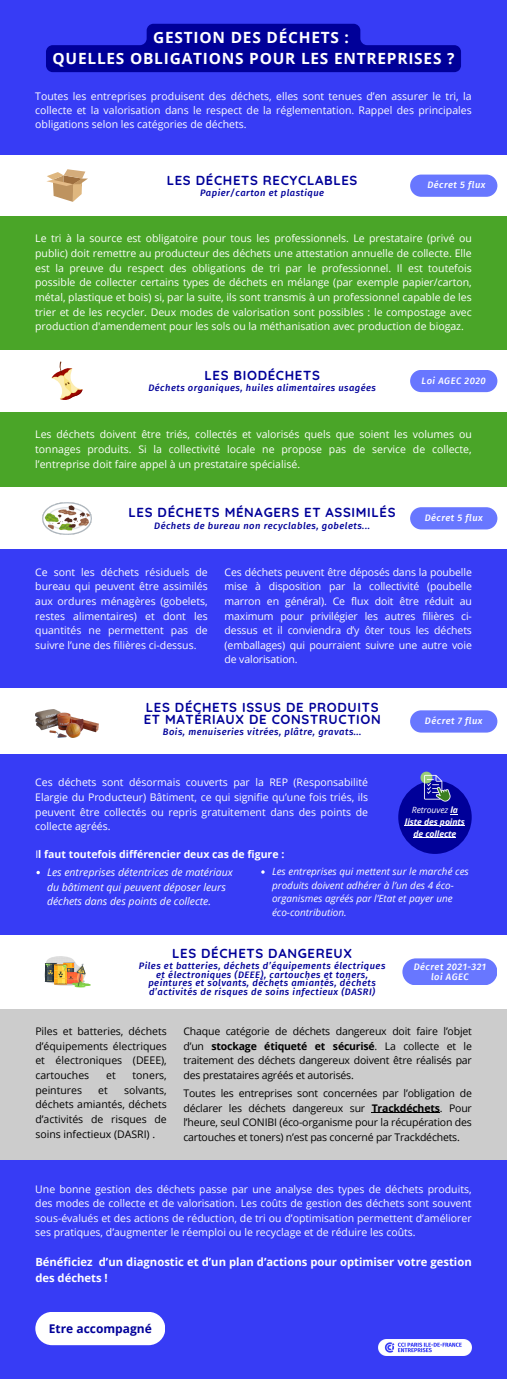
<style>
.page{position:relative;width:507px;height:1379px;background:#fff}
.page>*{position:absolute;margin:0;border:0;box-sizing:border-box;transform-origin:0 0}
.t1{font:700 15.45px/21.4px "Open Sans";letter-spacing:.05em;color:#fff;text-align:center}
.t2{font:700 13.12px "Quicksand";letter-spacing:.05em;color:#009}
.t3{font:700 12px "Open Sans";color:#009}
.t4{font:700 11.25px/15.8px "Open Sans";color:#fff}
.t5{font:10.5px/14.6px "Open Sans";color:#fff;text-align:justify}
.t6{font:10.5px/14.6px "Open Sans";color:#000;text-align:justify}
.t7{font:italic 10.5px/14.6px "Open Sans";color:#fff}
.t8{font:700 10.5px "Open Sans";color:#fff}
.t9{font:italic 9.98px/13.5px "Open Sans";color:#fff}
.t10{font:italic 500 9.38px/8.4px "Fira Sans";letter-spacing:.05em;color:#009;text-align:center}
.t11{font:italic 500 9.38px/9.6px "Fira Sans";letter-spacing:.05em;color:#fff;text-align:center}
.t12{font:italic 700 8.62px/11.8px "Open Sans";letter-spacing:-.01em;color:#fff;text-align:center}
.t13{font:italic 8.62px "Open Sans";letter-spacing:-.01em;color:#fff}
.s1{font-weight:700}
.s2{font-weight:400}
</style>
<div class="page">
<div style="left:0;top:0;width:506px;height:1378px;background:#373cf5"></div>
<div style="left:0;top:216px;width:506px;height:271px;background:#4aa528"></div>
<img style="left:378px;top:1339px;width:93px;height:16px">
<div style="left:0;top:1008px;width:506px;height:152px;background:#ccc"></div>
<div style="left:35px;top:1311px;width:130px;height:33px;background:#fff;border-radius:17px"></div>
<div style="left:0;top:350px;width:506px;height:62px;background:#fff"></div>
<svg style="left:52px;top:361px;width:30px;height:39px"></svg>
<div style="left:0;top:688px;width:506px;height:66px;background:#fff"></div>
<img style="left:35px;top:709px;width:64px;height:28px">
<div style="left:398px;top:780px;width:73px;height:73px;background:#009;border-radius:50%"></div>
<img style="left:419px;top:771px;width:30px;height:30px">
<hr style="left:404px;top:825px;width:60px;height:1px;background:#fff">
<hr style="left:413px;top:837px;width:43px;height:1px;background:#fff">
<div style="left:0;top:155px;width:506px;height:61px;background:#fff"></div>
<svg style="left:46px;top:169px;width:42px;height:33px"></svg>
<svg style="left:46px;top:24px;width:414px;height:48px"></svg>
<svg style="left:36px;top:870px;width:4px;height:4px"></svg>
<hr style="left:371px;top:1112px;width:68px;height:1px;background:#000">
<div style="left:410px;top:174px;width:87px;height:23px;background:#6877ff;border-radius:11px"></div>
<div style="left:410px;top:370px;width:87px;height:22px;background:#6877ff;border-radius:11px"></div>
<div style="left:0;top:487px;width:506px;height:62px;background:#fff"></div>
<img style="left:42px;top:502px;width:50px;height:32px">
<div style="left:410px;top:507px;width:87px;height:22px;background:#6877ff;border-radius:11px"></div>
<div style="left:410px;top:710px;width:87px;height:22px;background:#6877ff;border-radius:11px"></div>
<div style="left:0;top:935px;width:506px;height:73px;background:#fff"></div>
<svg style="left:44px;top:956px;width:47px;height:31px"></svg>
<svg style="left:402px;top:958px;width:95px;height:27px;background:#7380ff"></svg>
<p class="t1" style="left:52px;top:26px;width:403px">GESTION DES DÉCHETS :<br>QUELLES OBLIGATIONS POUR LES ENTREPRISES ?</p>
<h5 class="t5" style="left:35px;top:89px;width:437px;line-height:14px">Toutes les entreprises produisent des déchets, elles sont tenues d’en assurer le tri, la collecte et la valorisation dans le respect de la réglementation. Rappel des principales obligations selon les catégories de déchets.</h5>
<h5 class="t2" style="left:167px;top:172px;width:192px">LES DÉCHETS RECYCLABLES</h5>
<p class="t10" style="left:200px;top:189px;width:125px">Papier/carton et plastique</p>
<p class="t5" style="left:35px;top:231px;width:437px">Le tri à la source est obligatoire pour tous les professionnels. Le prestataire (privé ou public) doit remettre au producteur des déchets une attestation annuelle de collecte. Elle est la preuve du respect des obligations de tri par le professionnel. Il est toutefois possible de collecter certains types de déchets en mélange (par exemple papier/carton, métal, plastique et bois) si, par la suite, ils sont transmis à un professionnel capable de les trier et de les recycler. Deux modes de valorisation sont possibles : le compostage avec production d'amendement pour les sols ou la méthanisation avec production de biogaz.</p>
<p class="t11" style="left:427px;top:180px;width:60px">Décret 5 flux</p>
<p class="t2" style="left:204px;top:367px;width:117px">LES BIODÉCHETS</p>
<p class="t10" style="left:148px;top:384px;width:229px">Déchets organiques, huiles alimentaires usagées</p>
<p class="t11" style="left:421px;top:375px;width:66px">Loi AGEC 2020</p>
<h5 class="t5" style="left:35px;top:427px;width:437px">Les déchets doivent être triés, collectés et valorisés quels que soient les volumes ou tonnages produits. Si la collectivité locale ne propose pas de service de collecte, l’entreprise doit faire appel à un prestataire spécialisé.</h5>
<p class="t2" style="left:128px;top:504px;width:268px">LES DÉCHETS MÉNAGERS ET ASSIMILÉS</p>
<h5 class="t10" style="left:154px;top:521px;width:217px">Déchets de bureau non recyclables, gobelets...</h5>
<h5 class="t11" style="left:424px;top:513px;width:60px">Décret 5 flux</h5>
<p class="t5" style="left:35px;top:564px;width:174px">Ce sont les déchets résiduels de bureau qui peuvent être assimilés aux ordures ménagères (gobelets, restes alimentaires) et dont les quantités ne permettent pas de suivre l’une des filières ci-dessus.</p>
<p class="t5" style="left:224px;top:564px;width:248px">Ces déchets peuvent être déposés dans la poubelle mise à disposition par la collectivité (poubelle marron en général). Ce flux doit être réduit au maximum pour privilégier les autres filières ci&shy;dessus et il conviendra d’y ôter tous les déchets (emballages) qui pourraient suivre une autre voie de valorisation.</p>
<p class="t2" style="left:146px;top:698px;width:234px">LES DÉCHETS ISSUS DE PRODUITS</p>
<h5 class="t2" style="left:143px;top:711px;width:238px">ET MATÉRIAUX DE CONSTRUCTION</h5>
<p class="t10" style="left:163px;top:728px;width:200px">Bois, menuiseries vitrées, plâtre, gravats...</p>
<h5 class="t11" style="left:424px;top:716px;width:59px">Décret 7 flux</h5>
<h2 class="t5" style="left:35px;top:774px;width:334px">Ces déchets sont désormais couverts par la REP (Responsabilité Elargie du Producteur) Bâtiment, ce qui signifie qu’une fois triés, ils peuvent être collectés ou repris gratuitement dans des points de collecte agréés.</h2>
<p class="t7" style="left:47px;top:864px;width:187px">Les entreprises détentrices de matériaux du bâtiment qui peuvent déposer leurs déchets dans des points de collecte.</p>
<p class="t13" style="left:411px;top:804px;width:48px">Retrouvez <span class="s1">la</span></p>
<p class="t12" style="left:404px;top:815px;width:62px">liste des points de collecte</p>
<h5 class="t8" style="left:35px;top:846px;width:250px"><span class="s2">I</span>l faut toutefois différencier deux cas de figure :</h5>
<p class="t9" style="left:272px;top:864px;width:198px">Les entreprises qui mettent sur le marché ces produits doivent adhérer à l’un des 4 éco&shy;organismes agréés par l’Etat et payer une éco-contribution.</p>
<p class="t2" style="left:172px;top:944px;width:181px">LES DÉCHETS DANGEREUX</p>
<p class="t10" style="left:139px;top:962px;width:248px">Piles et batteries, déchets d’équipements électriques et électroniques (DEEE), cartouches et toners, peintures et solvants, déchets amiantés, déchets d’activités de risques de soins infectieux (DASRI)</p>
<p class="t11" style="left:413px;top:962px;width:74px">Décret 2021-321 loi AGEC</p>
<h5 class="t6" style="left:35px;top:1023px;width:133px">Piles et batteries, déchets d’équipements électriques et électroniques (DEEE), cartouches</h5>
<h5 class="t6" style="left:106px;top:1067px;width:11px">et</h5>
<h5 class="t6" style="left:132px;top:1067px;width:36px">toners,</h5>
<h5 class="t6" style="left:35px;top:1082px;width:133px;text-indent:89px">solvants, déchets amiantés, déchets d’activités de risques de soins infectieux (DASRI) .</h5>
<h5 class="t6" style="left:35px;top:1082px;width:48px">peintures</h5>
<h5 class="t6" style="left:98px;top:1082px;width:11px">et</h5>
<p class="t6" style="left:183px;top:1023px;width:289px">Chaque catégorie de déchets dangereux doit faire l’objet d’un <span class="s1">stockage étiqueté et sécurisé</span>. La collecte et le traitement des déchets dangereux doivent être réalisés par des prestataires agréés et autorisés.</p>
<p class="t6" style="left:183px;top:1085px;width:289px">Toutes les entreprises sont concernées par l’obligation de déclarer les déchets dangereux sur <span class="s1">Trackdéchets</span>. Pour l’heure, seul CONIBI (éco-organisme pour la récupération des cartouches et toners) n’est pas concerné par Trackdéchets.</p>
<p class="t5" style="left:35px;top:1180px;width:437px">Une bonne gestion des déchets passe par une analyse des types de déchets produits, des modes de collecte et de valorisation. Les coûts de gestion des déchets sont souvent sous-évalués et des actions de réduction, de tri ou d’optimisation permettent d’améliorer ses pratiques, d’augmenter le réemploi ou le recyclage et de réduire les coûts.</p>
<p class="t4" style="left:35px;top:1253px;width:437px">Bénéficiez d’un diagnostic et d’un plan d’actions pour optimiser votre gestion des déchets !</p>
<p class="t3" style="left:49px;top:1319px;width:104px">Etre accompagné</p>
</div>
